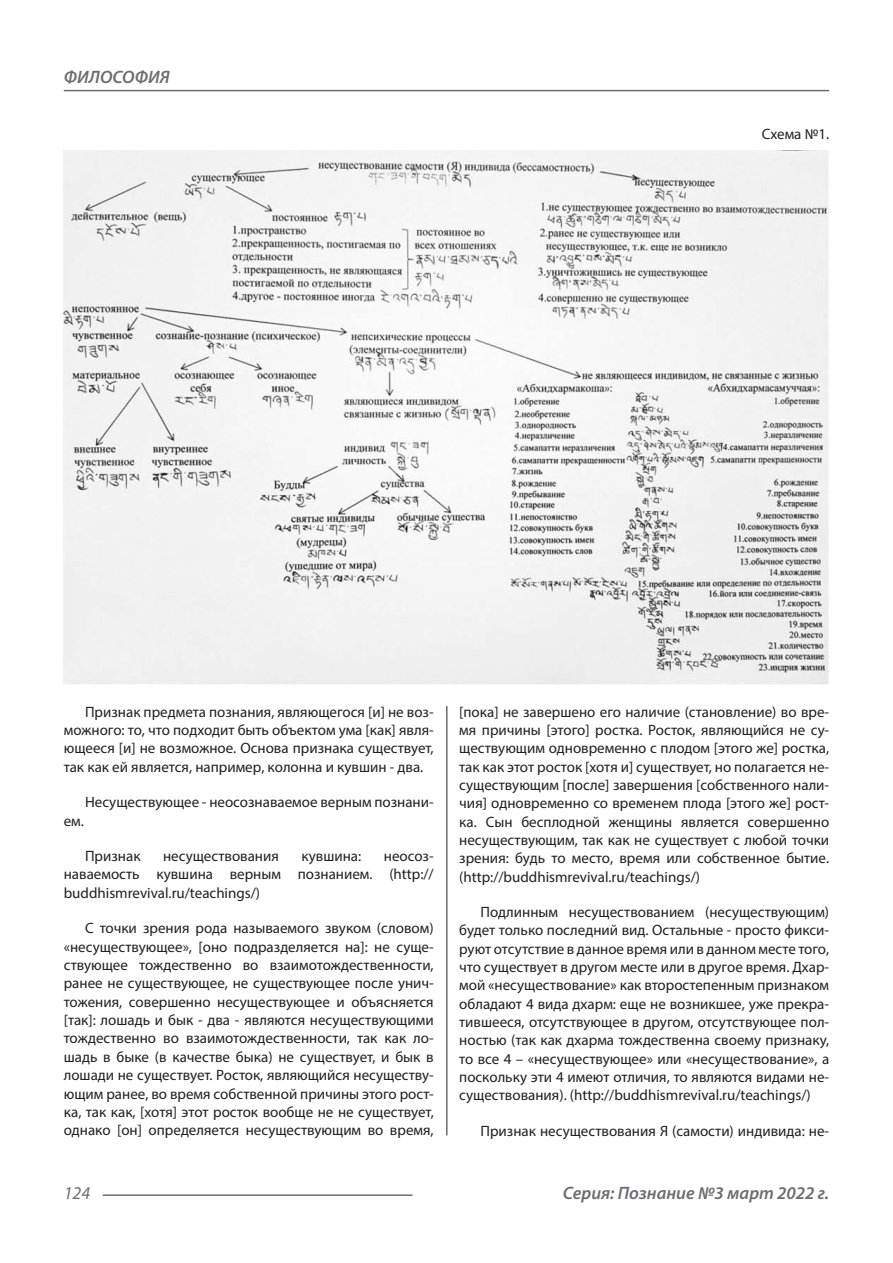
<style>
.page{position:relative;width:893px;height:1263px;background:#fff}
.page>*{position:absolute;margin:0;border:0;box-sizing:border-box;transform-origin:0 0}
.t1{font:italic 600 18px "Myriad Pro";color:#6c6d70}
.t2{font:italic 18px "Myriad Pro";color:#6c6d70}
.Статья_текст{font:15px/18.3px "Myriad Pro";color:#231f20;text-align:justify}
.Рисунок_в_статье{font:15px "Myriad Pro";color:#231f20}
</style>
<div class="page">
<hr style="left:446px;top:128px;width:1px;height:1007px;background:#231f20">
<hr style="left:103px;top:1194px;width:309px;height:2px;background:#6c6d70">
<hr style="left:64px;top:90px;width:765px;height:1px;background:#6c6d70">
<div style="left:441px;top:108px;width:9px;height:598px;background:#fff"></div>
<img style="left:64px;top:150px;width:765px;height:534px">
<p class="t1" style="left:64px;top:66px;width:107px">ФИЛОСОФИЯ</p>
<p class="Рисунок_в_статье" style="left:762px;top:125px;width:69px">Схема №1.</p>
<p class="Статья_текст" style="left:64px;top:702px;width:371px;text-indent:21px">Признак предмета познания, являющегося [и] не воз&shy;можного: то, что подходит быть объектом ума [как] явля&shy;ющееся [и] не возможное. Основа признака существует, так как ей является, например, колонна и кувшин - два.</p>
<p class="Статья_текст" style="left:85px;top:793px;width:350px">Несуществующее - неосознаваемое верным познани-</p>
<p class="Статья_текст" style="left:64px;top:811px;width:22px">ем.</p>
<p class="Статья_текст" style="left:85px;top:846px;width:57px">Признак</p>
<p class="Статья_текст" style="left:163px;top:846px;width:117px">несуществования</p>
<p class="Статья_текст" style="left:302px;top:846px;width:61px">кувшина:</p>
<p class="Статья_текст" style="left:64px;top:846px;width:371px;text-indent:320px">неосоз&shy;наваемость кувшина верным познанием. (http:// buddhismrevival.ru/teachings/)</p>
<p class="Статья_текст" style="left:64px;top:919px;width:371px;text-indent:21px">С точки зрения рода называемого звуком (словом) «несуществующее», [оно подразделяется на]: не суще&shy;ствующее тождественно во взаимотождественности, ранее не существующее, не существующее после унич&shy;тожения, совершенно несуществующее и объясняется [так]: лошадь и бык - два - являются несуществующими тождественно во взаимотождественности, так как ло&shy;шадь в быке (в качестве быка) не существует, и бык в лошади не существует. Росток, являющийся несуществу&shy;ющим ранее, во время собственной причины этого рост&shy;ка, так как, [хотя] этот росток вообще не не существует, однако [он] определяется несуществующим во время,</p>
<p class="Статья_текст" style="left:459px;top:702px;width:371px">[пока] не завершено его наличие (становление) во вре&shy;мя причины [этого] ростка. Росток, являющийся не су&shy;ществующим одновременно с плодом [этого же] ростка, так как этот росток [хотя и] существует, но полагается не&shy;существующим [после] завершения [собственного нали&shy;чия] одновременно со временем плода [этого же] рост&shy;ка. Сын бесплодной женщины является совершенно несуществующим, так как не существует с любой точки зрения: будь то место, время или собственное бытие. (http://buddhismrevival.ru/teachings/)</p>
<p class="Статья_текст" style="left:459px;top:902px;width:371px;text-indent:21px">Подлинным несуществованием (несуществующим) будет только последний вид. Остальные - просто фикси&shy;руют отсутствие в данное время или в данном месте того, что существует в другом месте или в другое время. Дхар&shy;мой «несуществование» как второстепенным признаком обладают 4 вида дхарм: еще не возникшее, уже прекра&shy;тившееся, отсутствующее в другом, отсутствующее пол&shy;ностью (так как дхарма тождественна своему признаку, то все 4 – «несуществующее» или «несуществование», а поскольку эти 4 имеют отличия, то являются видами не&shy;существования). (http://buddhismrevival.ru/teachings/)</p>
<p class="Статья_текст" style="left:480px;top:1121px;width:350px">Признак несуществования Я (самости) индивида: не-</p>
<p class="t2" style="left:64px;top:1182px;width:28px">124</p>
<p class="t1" style="left:563px;top:1182px;width:268px">Серия: Познание №3 март 2022 г.</p>
</div>
